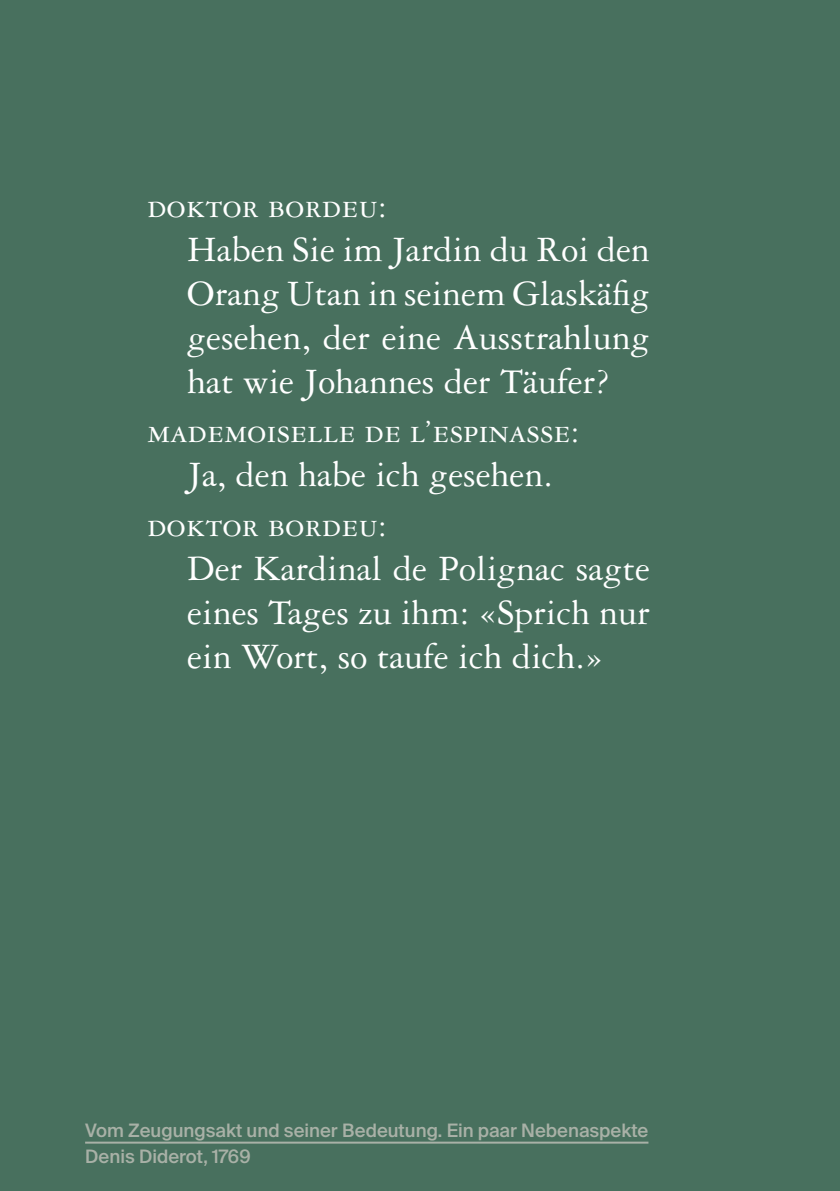
<style>
.page{position:relative;width:840px;height:1191px;background:#fff}
.page>*{position:absolute;margin:0;border:0;box-sizing:border-box;transform-origin:0 0}
.t1{font:38px/44px "Garamond Three";color:#fff;text-align:justify}
.t2{font:34px "Garamond Three SC";letter-spacing:.01em;color:#fff}
.t3{font:500 18.4px/26px "Suisse Intl";color:#a9b1a7}
</style>
<div class="page">
<div style="left:0;top:0;width:839px;height:1191px;background:#48705e"></div>
<hr style="left:85px;top:1141px;width:563px;height:2px;background:#a9b1a7">
<p class="t2" style="left:147px;top:188px;width:240px">doktor bordeu:</p>
<p class="t1" style="left:187px;top:227px;width:464px">Haben Sie im Jardin du Roi den Orang Utan in seinem Glaskäfig gesehen, der eine Ausstrahlung hat wie Johannes der Täufer?</p>
<p class="t2" style="left:147px;top:414px;width:433px">mademoiselle de l’espinasse:</p>
<p class="t1" style="left:187px;top:453px;width:367px">Ja, den habe ich gesehen.</p>
<p class="t2" style="left:147px;top:507px;width:240px">doktor bordeu:</p>
<p class="t1" style="left:187px;top:547px;width:464px">Der Kardinal de Polignac sagte eines Tages zu ihm: «Sprich nur ein Wort, so taufe ich dich.»</p>
<p class="t3" style="left:85px;top:1117px;width:564px">Vom Zeugungsakt und seiner Bedeutung. Ein paar Nebenaspekte<br>Denis Diderot, 1769</p>
</div>
